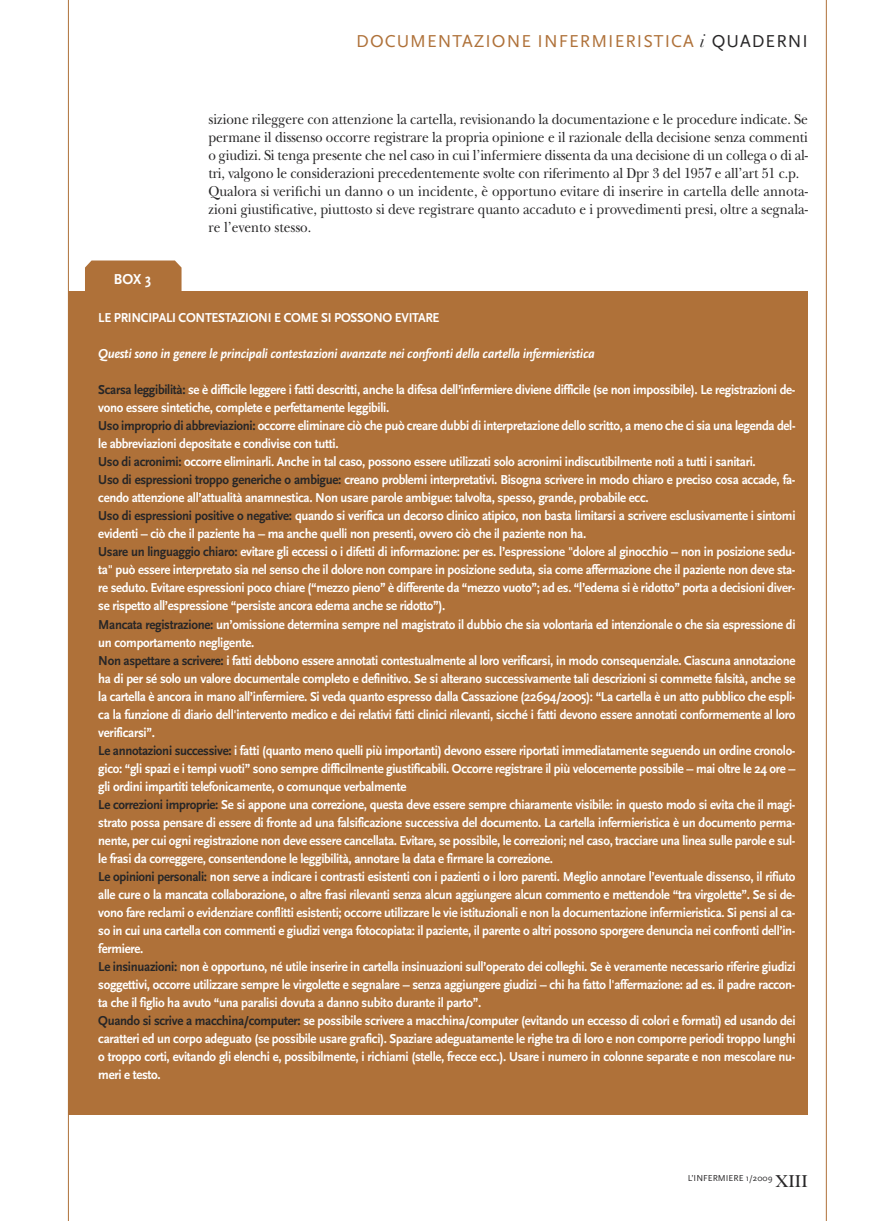
<style>
.page{position:relative;width:893px;height:1221px;background:#fff}
.page>*{position:absolute;margin:0;border:0;box-sizing:border-box;transform-origin:0 0}
.t1{font:18px "Scala Sans";letter-spacing:.055em;color:#af7139}
.t2{font:15px/18px "New Baskerville";letter-spacing:-.005em;color:#272627;scale:.9 1}
.t3{font:700 15px "Scala Sans";color:#fff;scale:.95 1}
.t4{font:700 13.5px/18px "Scala Sans";letter-spacing:-.025em;color:#fff;scale:.95 1}
.t5{font:italic 700 13.5px "Scala Sans";letter-spacing:-.02em;color:#fff;scale:.95 1}
.t6{font:9px "Scala Sans";color:#272627}
.s1{font-family:"Didot";font-style:italic;color:#272627}
.s2{color:#272627}
.s3{font-family:"New Baskerville";font-size:18px}
</style>
<div class="page">
<hr style="left:826px;top:0;width:1px;height:1220px;background:#af7139">
<hr style="left:68px;top:0;width:1px;height:1220px;background:#af7139">
<div style="left:85px;top:260px;width:97px;height:31px;background:#af7139"></div>
<div style="left:68px;top:291px;width:740px;height:823px;background:#af7139"></div>
<h1 class="t1" style="left:356px;top:30px;width:453px">DOCUMENTAZIONE INFERMIERISTICA <span class="s1">i</span> <span class="s2">QUADERNI</span></h1>
<p class="t2" style="left:209px;top:110px;width:667px">sizione rileggere con attenzione la cartella, revisionando la documentazione e le procedure indicate. Se permane il dissenso occorre registrare la propria opinione e il razionale della decisione senza commenti o giudizi. Si tenga presente che nel caso in cui l’infermiere dissenta da una decisione di un collega o di al&shy;tri, valgono le considerazioni precedentemente svolte con riferimento al Dpr 3 del 1957 e all’art 51 c.p.<br>Qualora si verifichi un danno o un incidente, è opportuno evitare di inserire in cartella delle annota&shy;zioni giustificative, piuttosto si deve registrare quanto accaduto e i provvedimenti presi, oltre a segnala&shy;re l’evento stesso.</p>
<p class="t3" style="left:114px;top:270px;width:41px">BOX 3</p>
<p class="t4" style="left:98px;top:308px;width:361px">LE PRINCIPALI CONTESTAZIONI E COME SI POSSONO EVITARE</p>
<p class="t5" style="left:98px;top:346px;width:524px">Questi sono in genere le principali contestazioni avanzate nei confronti della cartella infermieristica</p>
<p class="t4" style="left:98px;top:380px;width:735px"><span class="s2">Scarsa leggibilità:</span> se è difficile leggere i fatti descritti, anche la difesa dell’infermiere diviene difficile (se non impossibile). Le registrazioni de&shy;vono essere sintetiche, complete e perfettamente leggibili.<br><span class="s2">Uso improprio di abbreviazioni:</span> occorre eliminare ciò che può creare dubbi di interpretazione dello scritto, a meno che ci sia una legenda del&shy;le abbreviazioni depositate e condivise con tutti.<br><span class="s2">Uso di acronimi:</span> occorre eliminarli. Anche in tal caso, possono essere utilizzati solo acronimi indiscutibilmente noti a tutti i sanitari.<br><span class="s2">Uso di espressioni troppo generiche o ambigue:</span> creano problemi interpretativi. Bisogna scrivere in modo chiaro e preciso cosa accade, fa&shy;cendo attenzione all’attualità anamnestica. Non usare parole ambigue: talvolta, spesso, grande, probabile ecc.<br><span class="s2">Uso di espressioni positive o negative:</span> quando si verifica un decorso clinico atipico, non basta limitarsi a scrivere esclusivamente i sintomi evidenti – ciò che il paziente ha – ma anche quelli non presenti, ovvero ciò che il paziente non ha.<br><span class="s2">Usare un linguaggio chiaro:</span> evitare gli eccessi o i difetti di informazione: per es. l’espressione "dolore al ginocchio – non in posizione sedu&shy;ta" può essere interpretato sia nel senso che il dolore non compare in posizione seduta, sia come affermazione che il paziente non deve sta&shy;re seduto. Evitare espressioni poco chiare (“mezzo pieno” è differente da “mezzo vuoto”; ad es. “l’edema si è ridotto” porta a decisioni diver&shy;se rispetto all’espressione “persiste ancora edema anche se ridotto”).<br><span class="s2">Mancata registrazione:</span> un’omissione determina sempre nel magistrato il dubbio che sia volontaria ed intenzionale o che sia espressione di un comportamento negligente.<br><span class="s2">Non aspettare a scrivere:</span> i fatti debbono essere annotati contestualmente al loro verificarsi, in modo consequenziale. Ciascuna annotazione ha di per sé solo un valore documentale completo e definitivo. Se si alterano successivamente tali descrizioni si commette falsità, anche se la cartella è ancora in mano all’infermiere. Si veda quanto espresso dalla Cassazione (22694/2005): “La cartella è un atto pubblico che espli&shy;ca la funzione di diario dell'intervento medico e dei relativi fatti clinici rilevanti, sicché i fatti devono essere annotati conformemente al loro verificarsi”.<br><span class="s2">Le annotazioni successive:</span> i fatti (quanto meno quelli più importanti) devono essere riportati immediatamente seguendo un ordine cronolo&shy;gico: “gli spazi e i tempi vuoti” sono sempre difficilmente giustificabili. Occorre registrare il più velocemente possibile – mai oltre le 24 ore – gli ordini impartiti telefonicamente, o comunque verbalmente<br><span class="s2">Le correzioni improprie:</span> Se si appone una correzione, questa deve essere sempre chiaramente visibile: in questo modo si evita che il magi&shy;strato possa pensare di essere di fronte ad una falsificazione successiva del documento. La cartella infermieristica è un documento perma&shy;nente, per cui ogni registrazione non deve essere cancellata. Evitare, se possibile, le correzioni; nel caso, tracciare una linea sulle parole e sul&shy;le frasi da correggere, consentendone le leggibilità, annotare la data e firmare la correzione.<br><span class="s2">Le opinioni personali:</span> non serve a indicare i contrasti esistenti con i pazienti o i loro parenti. Meglio annotare l’eventuale dissenso, il rifiuto alle cure o la mancata collaborazione, o altre frasi rilevanti senza alcun aggiungere alcun commento e mettendole “tra virgolette”. Se si de&shy;vono fare reclami o evidenziare conflitti esistenti; occorre utilizzare le vie istituzionali e non la documentazione infermieristica. Si pensi al ca&shy;so in cui una cartella con commenti e giudizi venga fotocopiata: il paziente, il parente o altri possono sporgere denuncia nei confronti dell’in&shy;fermiere.<br><span class="s2">Le insinuazioni:</span> non è opportuno, né utile inserire in cartella insinuazioni sull’operato dei colleghi. Se è veramente necessario riferire giudizi soggettivi, occorre utilizzare sempre le virgolette e segnalare – senza aggiungere giudizi – chi ha fatto l'affermazione: ad es. il padre raccon&shy;ta che il figlio ha avuto “una paralisi dovuta a danno subito durante il parto”.<br><span class="s2">Quando si scrive a macchina/computer:</span> se possibile scrivere a macchina/computer (evitando un eccesso di colori e formati) ed usando dei caratteri ed un corpo adeguato (se possibile usare grafici). Spaziare adeguatamente le righe tra di loro e non comporre periodi troppo lunghi o troppo corti, evitando gli elenchi e, possibilmente, i richiami (stelle, frecce ecc.). Usare i numero in colonne separate e non mescolare nu&shy;meri e testo.</p>
<p class="t6" style="left:688px;top:1172px;width:122px">L’INFERMIERE 1/2009 <span class="s3">XIII</span></p>
</div>
